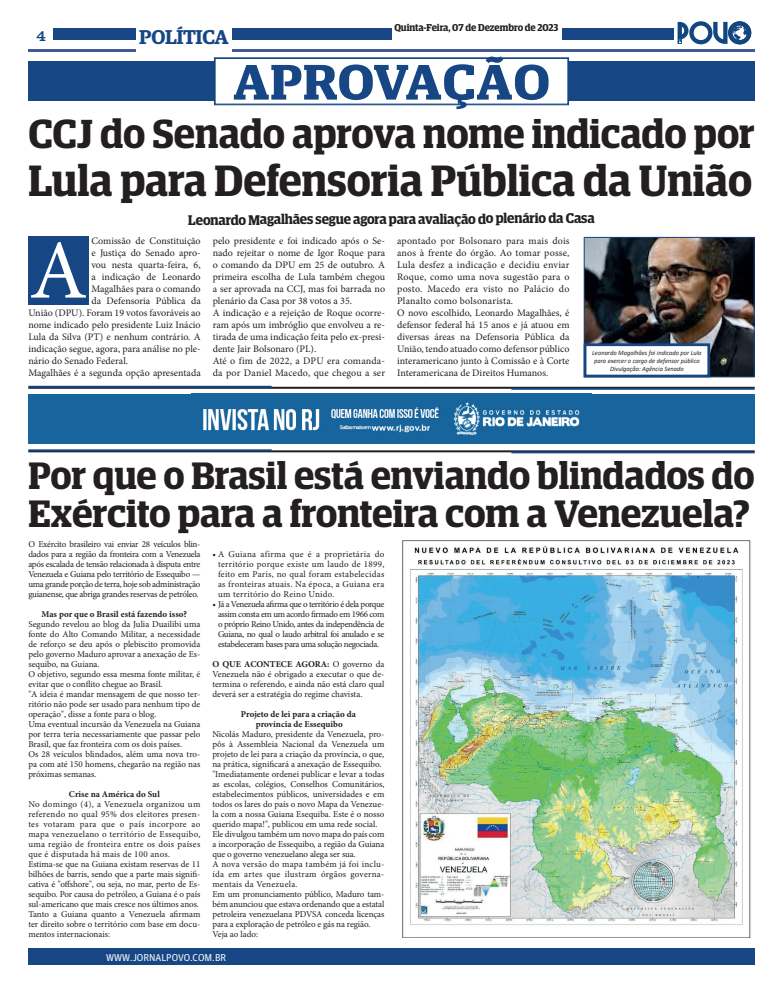
<style>
.page{position:relative;width:783px;height:993px;background:#fff}
.page>*{position:absolute;margin:0;border:0;box-sizing:border-box;transform-origin:0 0}
.t1{font:83.8px "Minion Pro";color:#fff}
.t2{font:600 50px "Guardian Egyptian Display";letter-spacing:.01em;color:#174685;scale:1.1 1}
.t3{font:600 43.9px "Guardian Egyptian Display";color:#231f20}
.t4{font:600 40.6px "Guardian Egyptian Display";letter-spacing:-.005em;color:#231f20}
.t5{font:600 38.2px/38.2px "Guardian Egyptian Display";letter-spacing:-.005em;color:#231f20}
.t6{font:600 20px "Guardian Egyptian";letter-spacing:-.02em;color:#174685}
.t7{font:16px "Clarendon BT";color:#174685}
.t8{font:600 14px "Guardian Egyptian Display";letter-spacing:-.015em;color:#231f20}
.t9{font:10px/12px "Minion Pro";color:#231f20}
.t10{font:600 10px "Guardian Egyptian Display";letter-spacing:-.005em;color:#231f20}
.t11{font:10px "Guardian Agate Sans G1 D Regular";color:#fff}
.t12{font:9px/10px "Minion Pro";letter-spacing:-.005em;color:#231f20;text-align:justify}
.t13{font:700 9px/10px "Minion Pro";color:#231f20;text-align:center}
.t14{font:italic 6.6px/8px "Calibri";color:#231f20;text-align:center}
.s1{font-weight:700}
</style>
<div class="page">
<div style="left:28px;top:947px;width:726px;height:17px;background:#174685"></div>
<svg style="left:677px;top:21px;width:74px;height:23px"></svg>
<div style="left:232px;top:28px;width:159px;height:12px;background:#184686"></div>
<div style="left:54px;top:28px;width:82px;height:12px;background:#184686"></div>
<hr style="left:28px;top:49px;width:108px;height:2px;background:#425a93">
<hr style="left:232px;top:49px;width:522px;height:2px;background:#425a93">
<div style="left:562px;top:28px;width:112px;height:12px;background:#184686"></div>
<img style="left:585px;top:239px;width:167px;height:136px">
<div style="left:583px;top:237px;width:171px;height:140px;border:1px solid #174380"></div>
<div style="left:28px;top:61px;width:726px;height:40px;background:#174685"></div>
<div style="left:214px;top:57px;width:354px;height:48px;background:#fff"></div>
<div style="left:215px;top:58px;width:353px;height:46px;border:1px solid #114682"></div>
<div style="left:583px;top:343px;width:127px;height:34px;background:#fff;border:3px solid #174685"></div>
<div style="left:28px;top:237px;width:61px;height:68px;background:#174685"></div>
<hr style="left:28px;top:450px;width:726px;height:2px;background:#231f20">
<hr style="left:28px;top:449px;width:243px;height:2px;background:#114683">
<hr style="left:511px;top:451px;width:243px;height:2px;background:#114683">
<hr style="left:28px;top:386px;width:726px;height:2px;background:#231f20">
<hr style="left:28px;top:385px;width:243px;height:2px;background:#114683">
<hr style="left:511px;top:387px;width:243px;height:2px;background:#114683">
<img style="left:402px;top:540px;width:349px;height:396px">
<div style="left:28px;top:394px;width:726px;height:49px;background:#18649d"></div>
<img style="left:203px;top:402px;width:377px;height:33px">
<h3 class="t7" style="left:36px;top:25px;width:11px">4</h3>
<h3 class="t6" style="left:139px;top:22px;width:91px">POLÍTICA</h3>
<p class="t10" style="left:394px;top:22px;width:165px">Quinta-Feira, 07 de Dezembro de 2023</p>
<h2 class="t2" style="left:233px;top:55px;width:290px">APROVAÇÃO</h2>
<h3 class="t4" style="left:28px;top:111px;width:727px">CCJ do Senado aprova nome indicado por</h3>
<h3 class="t3" style="left:28px;top:157px;width:725px">Lula para Defensoria Pública da União</h3>
<h3 class="t8" style="left:188px;top:211px;width:408px">Leonardo Magalhães segue agora para avaliação do plenário da Casa</h3>
<p class="t9" style="left:91px;top:235px;width:111px">Comissão de Constituição</p>
<p class="t9" style="left:91px;top:247px;width:111px">e Justiça do Senado apro-</p>
<p class="t9" style="left:91px;top:259px;width:111px">vou nesta quarta-feira, 6,</p>
<p class="t9" style="left:91px;top:271px;width:111px">a indicação de Leonardo</p>
<p class="t9" style="left:91px;top:283px;width:111px">Magalhães para o comando</p>
<p class="t9" style="left:91px;top:295px;width:111px">da Defensoria Pública da</p>
<p class="t9" style="left:28px;top:307px;width:174px">União (DPU). Foram 19 votos favoráveis ao</p>
<p class="t9" style="left:28px;top:319px;width:174px">nome indicado pelo presidente Luiz Inácio</p>
<p class="t9" style="left:28px;top:331px;width:174px">Lula da Silva (PT) e nenhum contrário. A</p>
<p class="t9" style="left:28px;top:343px;width:174px">indicação segue, agora, para análise no ple-</p>
<p class="t9" style="left:28px;top:355px;width:101px">nário do Senado Federal.</p>
<p class="t9" style="left:28px;top:367px;width:174px">Magalhães é a segunda opção apresentada</p>
<p class="t9" style="left:213px;top:235px;width:174px">pelo presidente e foi indicado após o Se&shy;nado rejeitar o nome de Igor Roque para o comando da DPU em 25 de outubro. A primeira escolha de Lula também chegou a ser aprovada na CCJ, mas foi barrada no plenário da Casa por 38 votos a 35.<br>A indicação e a rejeição de Roque ocorre&shy;ram após um imbróglio que envolveu a re&shy;tirada de uma indicação feita pelo ex-presi&shy;dente Jair Bolsonaro (PL).<br>Até o fim de 2022, a DPU era comanda&shy;da por Daniel Macedo, que chegou a ser</p>
<p class="t9" style="left:397px;top:235px;width:174px">apontado por Bolsonaro para mais dois anos à frente do órgão. Ao tomar posse, Lula desfez a indicação e decidiu enviar Roque, como uma nova sugestão para o posto. Macedo era visto no Palácio do Planalto como bolsonarista.<br>O novo escolhido, Leonardo Magalhães, é defensor federal há 15 anos e já atuou em diversas áreas na Defensoria Pública da União, tendo atuado como defensor público interamericano junto à Comissão e à Corte Interamericana de Direitos Humanos.</p>
<h1 class="t1" style="left:29px;top:214px;width:59px">A</h1>
<p class="t14" style="left:592px;top:348px;width:111px">Leonardo Magalhães foi indicado por Lula para exercer o cargo de defensor público<br>Divulgação: Agência Senado</p>
<h3 class="t5" style="left:28px;top:456px;width:727px">Por que o Brasil está enviando blindados do<br>Exército para a fronteira com a Venezuela?</h3>
<p class="t12" style="left:28px;top:539px;width:173px">O Exército brasileiro vai enviar 28 veículos blin&shy;dados para a região da fronteira com a Venezuela após escalada de tensão relacionada à disputa entre Venezuela e Guiana pelo território de Essequibo — uma grande porção de terra, hoje sob administração guianense, que abriga grandes reservas de petróleo.</p>
<p class="t13" style="left:41px;top:608px;width:147px">Mas por que o Brasil está fazendo isso?</p>
<p class="t12" style="left:28px;top:619px;width:173px;text-align:left">Segundo revelou ao blog da Julia Duailibi uma fonte do Alto Comando Militar, a necessidade de reforço se deu após o plebiscito promovida pelo governo Maduro aprovar a anexação de Es&shy;sequibo, na Guiana.<br>O objetivo, segundo essa mesma fonte militar, é evitar que o conflito chegue ao Brasil.<br>"A ideia é mandar mensagem de que nosso ter&shy;ritório não pode ser usado para nenhum tipo de operação", disse a fonte para o blog.<br>Uma eventual incursão da Venezuela na Guiana por terra teria necessariamente que passar pelo Brasil, que faz fronteira com os dois países.<br>Os 28 veículos blindados, além uma nova tro&shy;pa com até 150 homens, chegarão na região nas próximas semanas.</p>
<p class="t13" style="left:69px;top:788px;width:92px">Crise na América do Sul</p>
<p class="t12" style="left:28px;top:799px;width:173px;text-align:left">No domingo (4), a Venezuela organizou um referendo no qual 95% dos eleitores presen&shy;tes votaram para que o país incorpore ao mapa venezuelano o território de Essequibo, uma região de fronteira entre os dois países que é disputada há mais de 100 anos.<br>Estima-se que na Guiana existam reservas de 11 bilhões de barris, sendo que a parte mais signifi&shy;cativa é "offshore", ou seja, no mar, perto de Es&shy;sequibo. Por causa do petróleo, a Guiana é o país sul-americano que mais cresce nos últimos anos.<br>Tanto a Guiana quanto a Venezuela afirmam ter direito sobre o território com base em docu&shy;mentos internacionais:</p>
<p class="t12" style="left:218px;top:549px;width:168px;text-indent:-6px">• A Guiana afirma que é a proprietária do território porque existe um laudo de 1899, feito em Paris, no qual foram estabelecidas as fronteiras atuais. Na época, a Guiana era um território do Reino Unido.</p>
<p class="t12" style="left:218px;top:599px;width:168px;text-indent:-6px">• Já a Venezuela afirma que o território é dela porque assim consta em um acordo firmado em 1966 com o próprio Reino Unido, antes da independência de Guiana, no qual o laudo arbitral foi anulado e se estabeleceram bases para uma solução negociada.</p>
<p class="t12" style="left:212px;top:659px;width:173px"><span class="s1">O QUE ACONTECE AGORA:</span> O governo da Venezuela não é obrigado a executar o que de&shy;termina o referendo, e ainda não está claro qual deverá ser a estratégia do regime chavista.</p>
<p class="t13" style="left:241px;top:708px;width:117px">Projeto de lei para a criação da província de Essequibo</p>
<p class="t12" style="left:212px;top:729px;width:173px;text-align:left">Nicolás Maduro, presidente da Venezuela, pro&shy;pôs à Assembleia Nacional da Venezuela um projeto de lei para a criação da província, o que, na prática, significará a anexação de Essequibo. "Imediatamente ordenei publicar e levar a todas as escolas, colégios, Conselhos Comunitários, estabelecimentos públicos, universidades e em todos os lares do país o novo Mapa da Venezue&shy;la com a nossa Guiana Esequiba. Este é o nosso querido mapa!", publicou em uma rede social.<br>Ele divulgou também um novo mapa do país com a incorporação de Essequibo, a região da Guiana que o governo venezuelano alega ser sua.<br>A nova versão do mapa também já foi inclu&shy;ída em artes que ilustram órgãos governa&shy;mentais da Venezuela.<br>Em um pronunciamento público, Maduro tam&shy;bém anunciou que estava ordenando que a estatal petroleira venezuelana PDVSA conceda licenças para a exploração de petróleo e gás na região.<br>Veja ao lado:</p>
<p class="t11" style="left:106px;top:949px;width:122px">WWW.JORNALPOVO.COM.BR</p>
</div>
